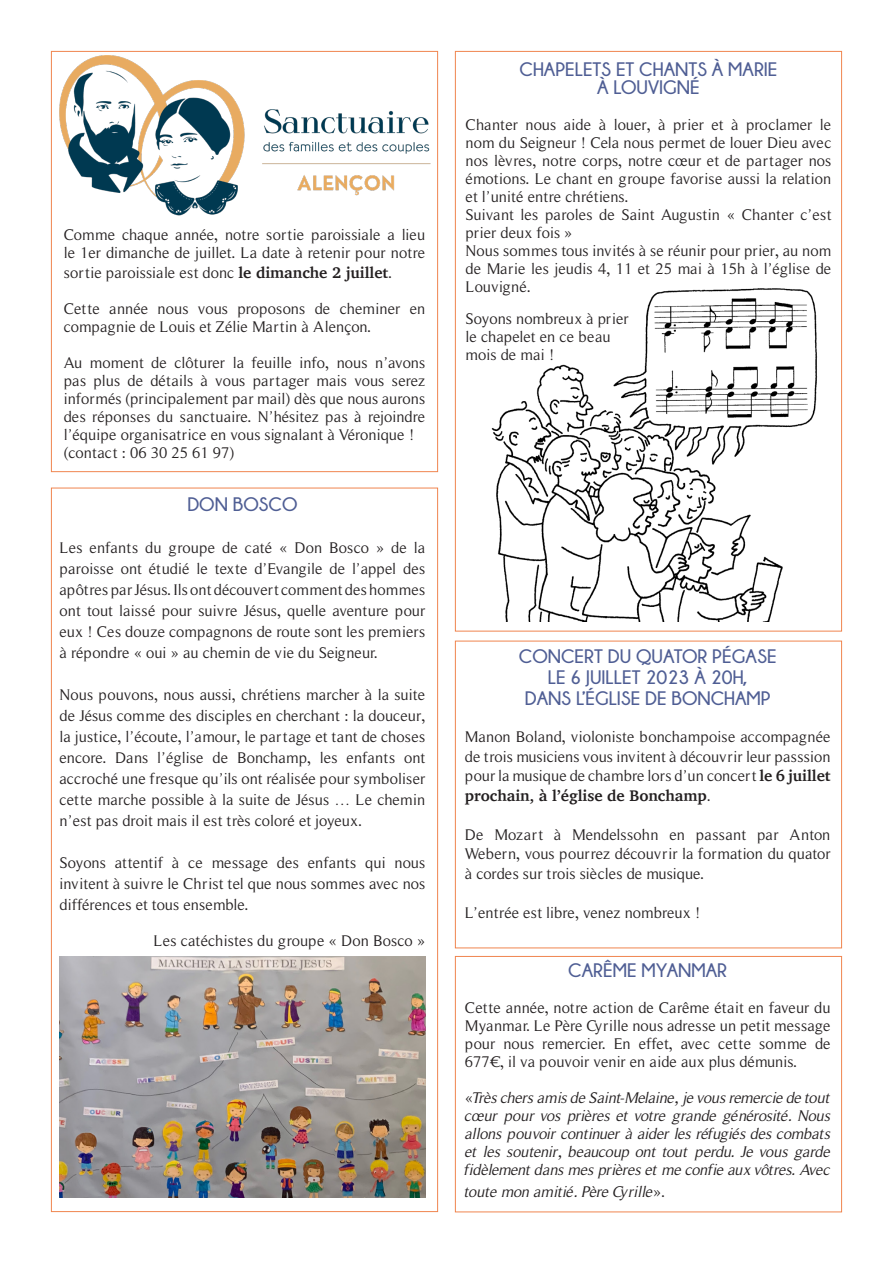
<style>
.page{position:relative;width:893px;height:1263px;background:#fff}
.page>*{position:absolute;margin:0;border:0;box-sizing:border-box;transform-origin:0 0}
.t1{font:700 19.5px "Champagne&Limousines";color:#4f5e94}
.t2{font:15.75px/18px "Roman Serif";color:#231f20;text-align:justify}
.t3{font:italic 15.75px/18px "Roman Serif";color:#231f20;text-align:justify}
.s1{font-family:"Charter";font-weight:700}
.s2{font-style:normal}
</style>
<div class="page">
<img style="left:491px;top:288px;width:327px;height:334px">
<img style="left:59px;top:55px;width:372px;height:161px">
<div style="left:455px;top:641px;width:387px;height:307px;border:1px solid #f0854f"></div>
<div style="left:455px;top:956px;width:387px;height:256px;border:1px solid #f0854f"></div>
<img style="left:60px;top:957px;width:365px;height:240px">
<p class="t2" style="left:64px;top:226px;width:363px">Comme chaque année, notre sortie paroissiale a lieu le 1er dimanche de juillet. La date à retenir pour notre</p>
<p class="t2" style="left:64px;top:263px;width:330px">sortie paroissiale est donc <span class="s1">le dimanche 2 juillet</span>.</p>
<p class="t2" style="left:64px;top:299px;width:363px">Cette année nous vous proposons de cheminer en compagnie de Louis et Zélie Martin à Alençon.</p>
<p class="t2" style="left:64px;top:353px;width:363px">Au moment de clôturer la feuille info, nous n’avons pas plus de détails à vous partager mais vous serez informés (principalement par mail) dès que nous aurons des réponses du sanctuaire. N’hésitez pas à rejoindre l’équipe organisatrice en vous signalant à Véronique !</p>
<p class="t2" style="left:64px;top:443px;width:172px">(contact : 06 30 25 61 97)</p>
<p class="t1" style="left:187px;top:494px;width:112px">DON BOSCO</p>
<p class="t2" style="left:60px;top:537px;width:367px;line-height:21px">Les enfants du groupe de caté « Don Bosco » de la paroisse ont étudié le texte d’Evangile de l’appel des apôtres par Jésus. Ils ont découvert comment des hommes ont tout laissé pour suivre Jésus, quelle aventure pour eux ! Ces douze compagnons de route sont les premiers à répondre « oui » au chemin de vie du Seigneur.</p>
<p class="t2" style="left:60px;top:684px;width:367px;line-height:21px">Nous pouvons, nous aussi, chrétiens marcher à la suite de Jésus comme des disciples en cherchant : la douceur, la justice, l’écoute, l’amour, le partage et tant de choses encore. Dans l’église de Bonchamp, les enfants ont accroché une fresque qu’ils ont réalisée pour symboliser cette marche possible à la suite de Jésus … Le chemin n’est pas droit mais il est très coloré et joyeux.</p>
<p class="t2" style="left:60px;top:852px;width:367px;line-height:21px">Soyons attentif à ce message des enfants qui nous invitent à suivre le Christ tel que nous sommes avec nos différences et tous ensemble.</p>
<p class="t2" style="left:154px;top:932px;width:273px">Les catéchistes du groupe « Don Bosco »</p>
<p class="t1" style="left:519px;top:58px;width:260px">CHAPELETS ET CHANTS À MARIE</p>
<p class="t1" style="left:597px;top:76px;width:104px">À LOUVIGNÉ</p>
<p class="t2" style="left:466px;top:115px;width:367px">Chanter nous aide à louer, à prier et à proclamer le nom du Seigneur ! Cela nous permet de louer Dieu avec nos lèvres, notre corps, notre cœur et de partager nos émotions. Le chant en groupe favorise aussi la relation et l’unité entre chrétiens.</p>
<p class="t2" style="left:466px;top:205px;width:367px">Suivant les paroles de Saint Augustin « Chanter c’est prier deux fois »</p>
<p class="t2" style="left:466px;top:241px;width:367px">Nous sommes tous invités à se réunir pour prier, au nom de Marie les jeudis 4, 11 et 25 mai à 15h à l’église de Louvigné.</p>
<p class="t2" style="left:466px;top:310px;width:164px;text-align:left">Soyons nombreux à prier le chapelet en ce beau mois de mai !</p>
<p class="t1" style="left:519px;top:645px;width:259px">CONCERT DU QUATOR PÉGASE</p>
<p class="t1" style="left:548px;top:666px;width:201px">LE 6 JUILLET 2023 À 20H,</p>
<p class="t1" style="left:525px;top:687px;width:247px">DANS L’ÉGLISE DE BONCHAMP</p>
<p class="t2" style="left:465px;top:727px;width:367px;line-height:19.5px">Manon Boland, violoniste bonchampoise accompagnée de trois musiciens vous invitent à découvrir leur passsion pour la musique de chambre lors d’un concert <span class="s1">le 6 juillet prochain, à l’église de Bonchamp</span>.</p>
<p class="t2" style="left:465px;top:825px;width:367px;line-height:19.5px">De Mozart à Mendelssohn en passant par Anton Webern, vous pourrez découvrir la formation du quator à cordes sur trois siècles de musique.</p>
<p class="t2" style="left:465px;top:903px;width:237px">L’entrée est libre, venez nombreux !</p>
<p class="t1" style="left:568px;top:960px;width:160px">CARÊME MYANMAR</p>
<p class="t2" style="left:465px;top:999px;width:367px">Cette année, notre action de Carême était en faveur du Myanmar. Le Père Cyrille nous adresse un petit message pour nous remercier. En effet, avec cette somme de 677€, il va pouvoir venir en aide aux plus démunis.</p>
<p class="t3" style="left:465px;top:1089px;width:367px"><span class="s2">«</span>Très chers amis de Saint-Melaine, je vous remercie de tout cœur pour vos prières et votre grande générosité. Nous allons pouvoir continuer à aider les réfugiés des combats et les soutenir, beaucoup ont tout perdu. Je vous garde fidèlement dans mes prières et me confie aux vôtres. Avec</p>
<p class="t3" style="left:465px;top:1182px;width:202px">toute mon amitié. Père Cyrille<span class="s2">».</span></p>
</div>
